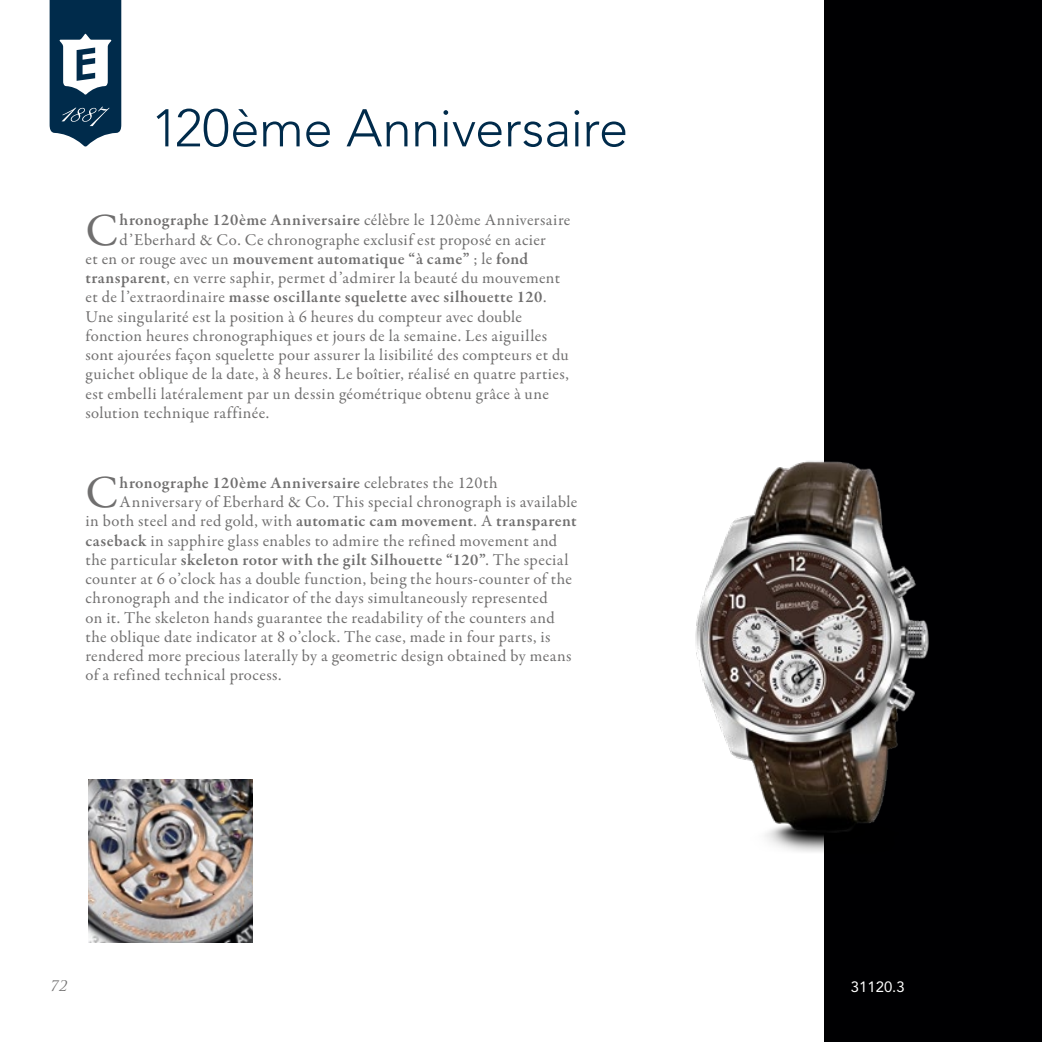
<style>
.page{position:relative;width:1042px;height:1042px;background:#fff}
.page>*{position:absolute;margin:0;border:0;box-sizing:border-box;transform-origin:0 0}
.t1{font:300 52.5px "Avenir LT Std";letter-spacing:-.005em;color:#002b4b}
.t2{font:46.38px "Garamond Premr Pro";color:#706f6f}
.t3{font:16.62px "Garamond Premr Pro";letter-spacing:.02em;color:#706f6f}
.t4{font:600 16.62px "Garamond Premr Pro";letter-spacing:.025em;color:#706f6f}
.t5{font:14.88px "Avenir LT Std";color:#fff}
.t6{font:italic 14.17px "Trajan Pro";color:#706f6f}
.s1{font-weight:400}
.s2{font-weight:600}
</style>
<div class="page">
<div style="left:824px;top:0;width:218px;height:1042px;background:#000002"></div>
<svg style="left:50px;top:0;width:71px;height:147px"></svg>
<img style="left:89px;top:779px;width:164px;height:164px">
<img style="left:695px;top:442px;width:262px;height:483px">
<h1 class="t1" style="left:152px;top:97px;width:478px">120ème Anniversaire</h1>
<h2 class="t2" style="left:85px;top:202px;width:35px">C</h2>
<p class="t4" style="left:120px;top:210px;width:452px">hronographe 120ème Anniversaire <span class="s1">célèbre le 120ème Anniversaire</span></p>
<p class="t3" style="left:120px;top:229px;width:428px">d’Eberhard &amp; Co. Ce chronographe exclusif est proposé en acier</p>
<p class="t4" style="left:85px;top:249px;width:444px"><span class="s1">et en or rouge avec un</span> mouvement automatique “à came” <span class="s1">; le</span> fond</p>
<p class="t3" style="left:85px;top:268px;width:476px"><span class="s2">transparent</span>, en verre saphir, permet d’admirer la beauté du mouvement</p>
<p class="t4" style="left:85px;top:287px;width:462px"><span class="s1">et de l’extraordinaire</span> masse oscillante squelette avec silhouette 120<span class="s1">.</span></p>
<p class="t3" style="left:85px;top:306px;width:438px">Une singularité est la position à 6 heures du compteur avec double</p>
<p class="t3" style="left:85px;top:326px;width:463px">fonction heures chronographiques et jours de la semaine. Les aiguilles</p>
<p class="t3" style="left:85px;top:345px;width:485px">sont ajourées façon squelette pour assurer la lisibilité des compteurs et du</p>
<p class="t3" style="left:85px;top:364px;width:485px">guichet oblique de la date, à 8 heures. Le boîtier, réalisé en quatre parties,</p>
<p class="t3" style="left:85px;top:383px;width:465px">est embelli latéralement par un dessin géométrique obtenu grâce à une</p>
<p class="t3" style="left:85px;top:403px;width:185px">solution technique raffinée.</p>
<h2 class="t2" style="left:85px;top:464px;width:35px">C</h2>
<p class="t4" style="left:120px;top:472px;width:380px">hronographe 120ème Anniversaire <span class="s1">celebrates the 120th</span></p>
<p class="t3" style="left:120px;top:492px;width:459px">Anniversary of Eberhard &amp; Co. This special chronograph is available</p>
<p class="t4" style="left:85px;top:511px;width:493px"><span class="s1">in both steel and red gold, with</span> automatic cam movement<span class="s1">. A</span> transparent</p>
<p class="t3" style="left:85px;top:530px;width:473px"><span class="s2">caseback</span> in sapphire glass enables to admire the refined movement and</p>
<p class="t4" style="left:85px;top:549px;width:484px"><span class="s1">the particular</span> skeleton rotor with the gilt Silhouette “120”<span class="s1">. The special</span></p>
<p class="t3" style="left:85px;top:569px;width:488px">counter at 6 o’clock has a double function, being the hours-counter of the</p>
<p class="t3" style="left:85px;top:588px;width:464px">chronograph and the indicator of the days simultaneously represented</p>
<p class="t3" style="left:85px;top:607px;width:471px">on it. The skeleton hands guarantee the readability of the counters and</p>
<p class="t3" style="left:85px;top:627px;width:466px">the oblique date indicator at 8 o’clock. The case, made in four parts, is</p>
<p class="t3" style="left:85px;top:646px;width:487px">rendered more precious laterally by a geometric design obtained by means</p>
<p class="t3" style="left:85px;top:665px;width:198px">of a refined technical process.</p>
<p class="t6" style="left:50px;top:977px;width:22px">72</p>
<p class="t5" style="left:851px;top:977px;width:55px">31120.3</p>
</div>
